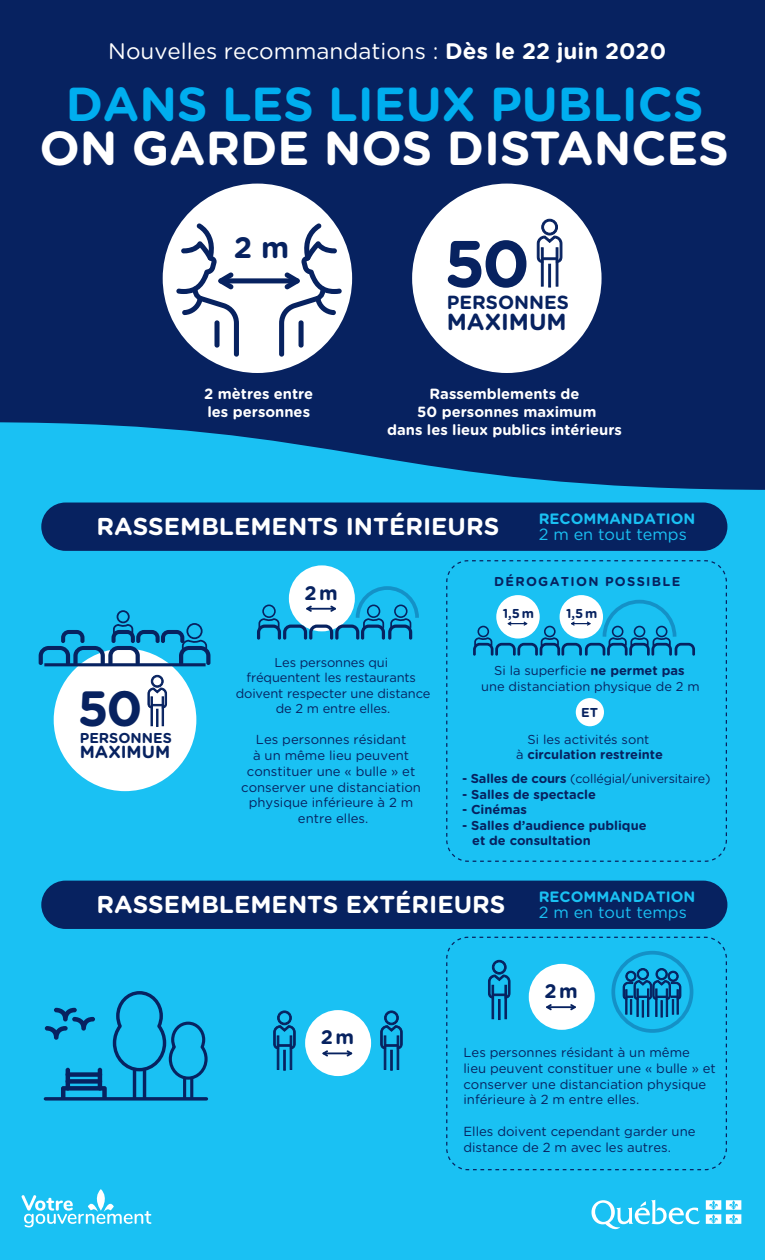
<style>
.page{position:relative;width:765px;height:1260px;background:#fff}
.page>*{position:absolute;margin:0;border:0;box-sizing:border-box;transform-origin:0 0}
.t1{font:700 65.75px "Gotham Rounded";color:#072260}
.t2{font:700 49.5px "Gotham Rounded";color:#072260}
.t3{font:700 47.75px "Gotham Rounded";color:#00aeef}
.t4{font:700 47.75px "Gotham Rounded";color:#fff}
.t5{font:700 29.5px "Gotham Rounded";color:#072260}
.t6{font:700 24.38px "Gotham Rounded";color:#fff}
.t7{font:700 23.25px "Gotham Rounded";color:#072260}
.t8{font:22.5px "Gotham Rounded";color:#fff}
.t9{font:700 19.62px "Gotham Rounded";color:#072260}
.t10{font:700 19px "Gotham Rounded";color:#072260}
.t11{font:700 17.5px "Gotham Rounded";color:#072260}
.t12{font:16.25px "Gotham Rounded";color:#1ac1f3}
.t13{font:700 15px "Gotham Rounded";color:#1ac1f3}
.t14{font:700 14.75px/17.8px "Gotham Rounded";color:#fff}
.t15{font:700 14.25px "Gotham Rounded";color:#072260}
.t16{font:13.12px/15.8px "Gotham Rounded";color:#072260}
.t17{font:12.88px/15.5px "Gotham Rounded";letter-spacing:-.01em;color:#072260;text-align:center}
.t18{font:700 12.88px/15.5px "Gotham Rounded";color:#072260;text-align:center}
.t19{font:700 12.88px "Gotham Rounded";letter-spacing:.1em;color:#072260}
.t20{font:12.5px "Gotham Rounded";letter-spacing:-.015em;color:#072260}
.s1{font-weight:700}
.s2{font-weight:400}
.s3{font-weight:700;font-size:12.88px}
</style>
<div class="page">
<div style="left:0;top:490px;width:765px;height:770px;background:#1ac1f3"></div>
<svg style="left:22px;top:1189px;width:129px;height:38px"></svg>
<svg style="left:591px;top:1200px;width:109px;height:29px"></svg>
<svg style="left:706px;top:1200px;width:35px;height:24px"></svg>
<div style="left:41px;top:881px;width:686px;height:48px;background:#072260;border-radius:24px"></div>
<hr style="left:277px;top:1036px;width:2px;height:34px;background:#072260">
<hr style="left:290px;top:1036px;width:2px;height:34px;background:#072260">
<div style="left:283px;top:1050px;width:3px;height:20px;background:#072260;border:1px solid #072260"></div>
<svg style="left:273px;top:1010px;width:23px;height:39px"></svg>
<hr style="left:384px;top:1036px;width:2px;height:34px;background:#072260">
<hr style="left:397px;top:1036px;width:2px;height:34px;background:#072260">
<div style="left:390px;top:1050px;width:3px;height:20px;background:#072260;border:1px solid #072260"></div>
<svg style="left:380px;top:1010px;width:23px;height:39px"></svg>
<div style="left:446px;top:937px;width:281px;height:233px;border:1px dashed #072260;border-radius:21px"></div>
<hr style="left:492px;top:985px;width:2px;height:34px;background:#072260">
<hr style="left:505px;top:985px;width:2px;height:34px;background:#072260">
<hr style="left:498px;top:999px;width:2px;height:21px;background:#072260">
<svg style="left:488px;top:960px;width:23px;height:39px"></svg>
<div style="left:305px;top:1010px;width:66px;height:66px;background:#fff;border-radius:50%"></div>
<hr style="left:323px;top:1052px;width:29px;height:2px;background:#072260">
<svg style="left:323px;top:1050px;width:5px;height:6px"></svg>
<svg style="left:347px;top:1050px;width:5px;height:6px"></svg>
<div style="left:529px;top:964px;width:66px;height:66px;background:#fff;border-radius:50%"></div>
<hr style="left:546px;top:1006px;width:30px;height:2px;background:#072260">
<svg style="left:546px;top:1004px;width:6px;height:6px"></svg>
<svg style="left:570px;top:1004px;width:6px;height:6px"></svg>
<hr style="left:45px;top:1097px;width:161px;height:4px;background:#0f669f">
<svg style="left:45px;top:989px;width:164px;height:111px"></svg>
<svg style="left:623px;top:968px;width:58px;height:49px"></svg>
<div style="left:611px;top:951px;width:82px;height:82px;border:4px solid #072260;border-radius:50%"></div>
<svg style="left:0;top:0;width:765px;height:490px;fill:#072260"></svg>
<div style="left:163px;top:184px;width:189px;height:189px;background:#fff;border-radius:50%"></div>
<div style="left:218px;top:278px;width:82px;height:5px;background:#072260;border-radius:3px"></div>
<svg style="left:176px;top:223px;width:63px;height:134px"></svg>
<svg style="left:279px;top:223px;width:63px;height:134px"></svg>
<div style="left:412px;top:184px;width:190px;height:189px;background:#fff;border-radius:50%"></div>
<div style="left:541px;top:248px;width:2px;height:38px;background:#072260;border:1px solid #072260"></div>
<div style="left:556px;top:248px;width:2px;height:38px;background:#072260;border:1px solid #072260"></div>
<div style="left:548px;top:264px;width:3px;height:23px;background:#072260;border:1px solid #072260"></div>
<svg style="left:537px;top:219px;width:25px;height:44px"></svg>
<div style="left:496px;top:595px;width:44px;height:44px;background:#fff;border-radius:50%"></div>
<div style="left:560px;top:595px;width:43px;height:44px;background:#fff;border-radius:50%"></div>
<div style="left:41px;top:503px;width:686px;height:48px;background:#072260;border-radius:24px"></div>
<div style="left:576px;top:698px;width:28px;height:28px;background:#fff;border-radius:50%"></div>
<div style="left:446px;top:560px;width:281px;height:302px;border:1px dashed #072260;border-radius:21px"></div>
<div style="left:54px;top:648px;width:142px;height:143px;background:#fff;border-radius:50%"></div>
<svg style="left:147px;top:675px;width:20px;height:52px"></svg>
<hr style="left:44px;top:663px;width:162px;height:3px;background:#072260">
<div style="left:117px;top:610px;width:13px;height:13px;border:2px solid #072260;border-radius:50%"></div>
<svg style="left:39px;top:623px;width:171px;height:42px"></svg>
<div style="left:289px;top:565px;width:66px;height:66px;background:#fff;border-radius:50%"></div>
<svg style="left:257px;top:586px;width:162px;height:54px"></svg>
<svg style="left:473px;top:600px;width:222px;height:56px"></svg>
<h3 class="t8" style="left:108px;top:36px;width:559px">Nouvelles recommandations : <span class="s1">Dès le 22 juin 2020</span></h3>
<h3 class="t3" style="left:66px;top:69px;width:639px">DANS LES LIEUX PUBLICS</h3>
<h3 class="t4" style="left:39px;top:113px;width:691px">ON GARDE NOS DISTANCES</h3>
<h3 class="t5" style="left:234px;top:226px;width:57px">2 m</h3>
<h1 class="t1" style="left:444px;top:215px;width:88px">50</h1>
<h3 class="t7" style="left:447px;top:304px;width:122px">MAXIMUM</h3>
<h3 class="t10" style="left:447px;top:288px;width:124px">PERSONNES</h3>
<p class="t14" style="left:204px;top:385px;width:111px">2 mètres entre les personnes</p>
<p class="t14" style="left:387px;top:385px;width:236px;text-align:center">Rassemblements de<br>50 personnes maximum<br>dans les lieux publics intérieurs</p>
<h3 class="t6" style="left:97px;top:509px;width:404px">RASSEMBLEMENTS INTÉRIEURS</h3>
<p class="t13" style="left:539px;top:507px;width:158px">RECOMMANDATION</p>
<p class="t12" style="left:539px;top:523px;width:150px">2 m en tout temps</p>
<h2 class="t2" style="left:78px;top:673px;width:66px">50</h2>
<h3 class="t11" style="left:80px;top:739px;width:92px">MAXIMUM</h3>
<p class="t15" style="left:80px;top:728px;width:94px">PERSONNES</p>
<h3 class="t9" style="left:304px;top:578px;width:35px">2m</h3>
<p class="t17" style="left:236px;top:654px;width:196px">Les personnes qui<br>fréquentent les restaurants doivent respecter une distance de 2 m entre elles.</p>
<p class="t16" style="left:241px;top:731px;width:181px;text-align:center">Les personnes résidant<br>à un même lieu peuvent constituer une « bulle » et conserver une distanciation physique inférieure à 2 m entre elles.</p>
<p class="t19" style="left:494px;top:572px;width:188px">DÉROGATION POSSIBLE</p>
<p class="t18" style="left:503px;top:605px;width:33px">1,5m</p>
<p class="t18" style="left:566px;top:605px;width:33px">1,5m</p>
<p class="t17" style="left:481px;top:662px;width:220px">Si la superficie <span class="s1">ne permet pas<br></span>une distanciation physique de 2 m</p>
<p class="t18" style="left:581px;top:704px;width:18px">ET</p>
<p class="t18" style="left:516px;top:731px;width:148px"><span class="s2">Si les activités sont<br>à</span> circulation restreinte</p>
<p class="t20" style="left:462px;top:770px;width:250px"><span class="s3">- Salles de cours</span> (collégial/universitaire)</p>
<p class="t18" style="left:462px;top:786px;width:136px">- Salles de spectacle</p>
<p class="t18" style="left:462px;top:802px;width:66px">- Cinémas</p>
<p class="t18" style="left:472px;top:817px;width:176px;text-align:left;text-indent:-10px">- Salles d’audience publique et de consultation</p>
<h3 class="t6" style="left:97px;top:887px;width:411px">RASSEMBLEMENTS EXTÉRIEURS</h3>
<p class="t13" style="left:539px;top:885px;width:158px">RECOMMANDATION</p>
<p class="t12" style="left:539px;top:901px;width:150px">2 m en tout temps</p>
<h3 class="t9" style="left:321px;top:1023px;width:35px">2m</h3>
<h3 class="t9" style="left:544px;top:977px;width:35px">2m</h3>
<p class="t16" style="left:463px;top:1044px;width:254px">Les personnes résidant à un même lieu peuvent constituer une « bulle » et conserver une distanciation physique inférieure à 2 m entre elles.</p>
<p class="t16" style="left:463px;top:1123px;width:234px">Elles doivent cependant garder une distance de 2 m avec les autres.</p>
</div>
